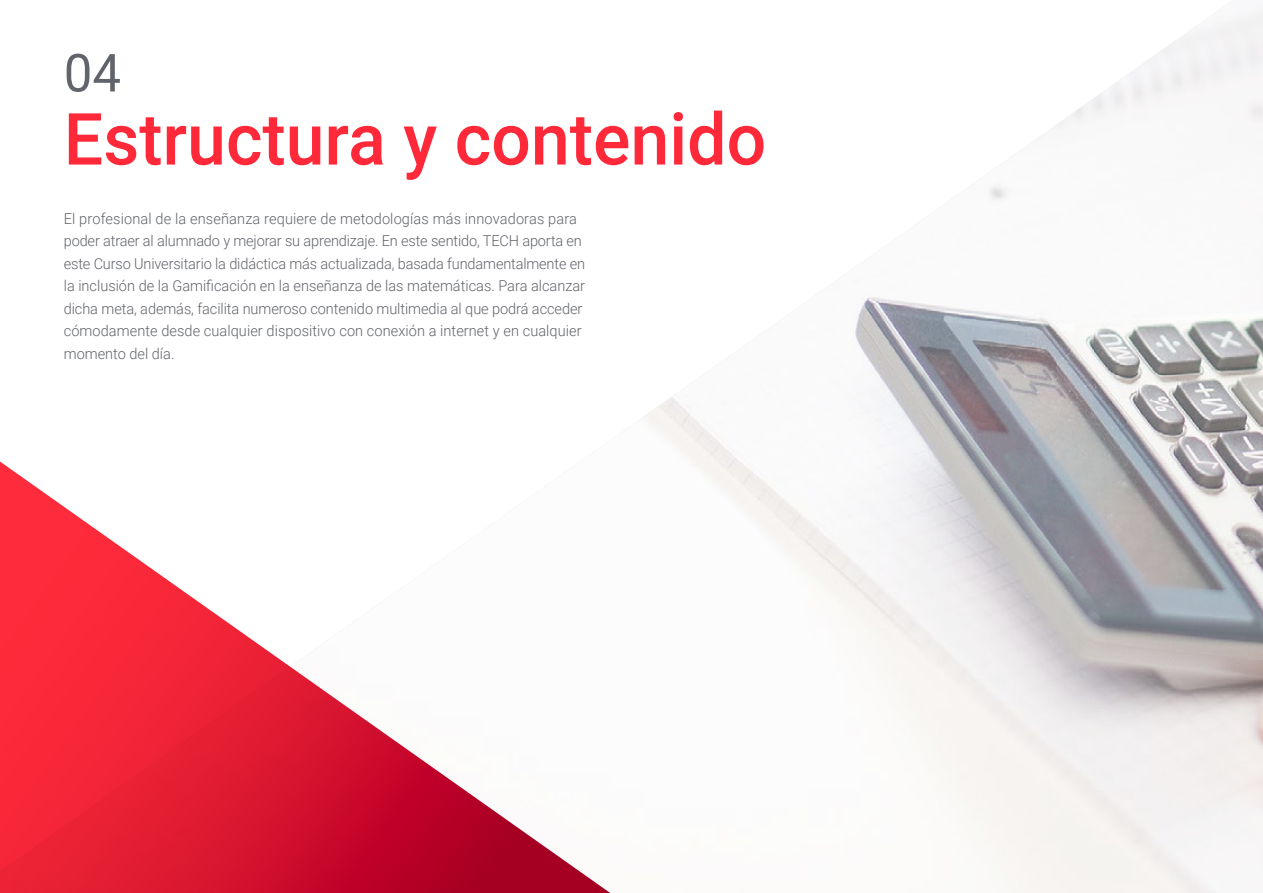
<style>
.page{position:relative;width:1263px;height:893px;background:#fff}
.page>*{position:absolute;margin:0;border:0;box-sizing:border-box;transform-origin:0 0}
.t1{font:500 72px "Roboto";color:#ff293a}
.t2{font:52.5px "Roboto";color:#61646a}
.t3{font:300 15px/22.5px "Roboto";letter-spacing:-.005em;color:#61646a}
</style>
<div class="page">
<img style="left:641px;top:0;width:622px;height:893px">
<svg style="left:0;top:461px;width:610px;height:432px"></svg>
<h2 class="t2" style="left:64px;top:36px;width:59px">04</h2>
<h1 class="t1" style="left:64px;top:89px;width:704px">Estructura y contenido</h1>
<p class="t3" style="left:64px;top:207px;width:523px">El profesional de la enseñanza requiere de metodologías más innovadoras para poder atraer al alumnado y mejorar su aprendizaje. En este sentido, TECH aporta en este Curso Universitario la didáctica más actualizada, basada fundamentalmente en la inclusión de la Gamificación en la enseñanza de las matemáticas. Para alcanzar dicha meta, además, facilita numeroso contenido multimedia al que podrá acceder cómodamente desde cualquier dispositivo con conexión a internet y en cualquier momento del día.</p>
</div>
